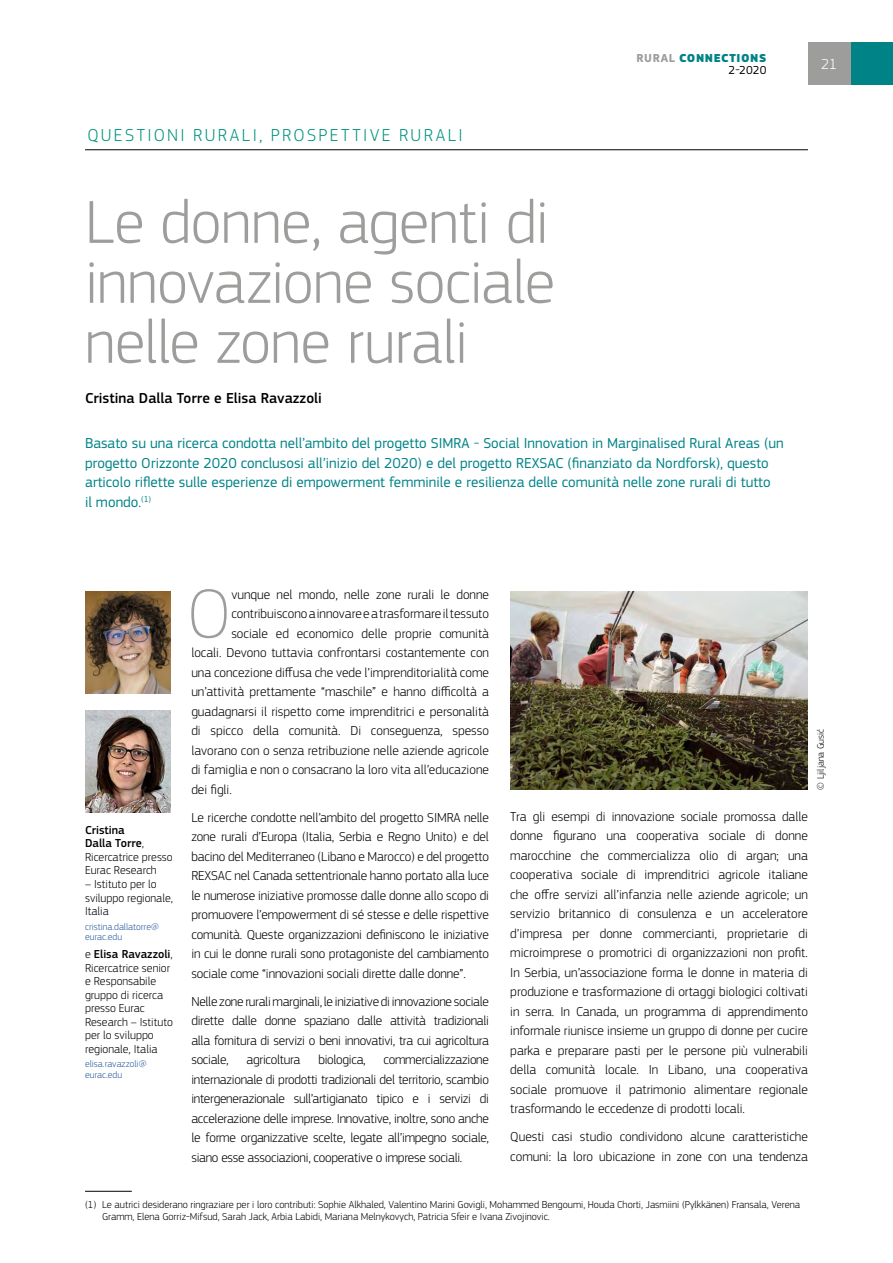
<style>
.page{position:relative;width:893px;height:1263px;background:#fff}
.page>*{position:absolute;margin:0;border:0;box-sizing:border-box;transform-origin:0 0}
.t1{font:100 72.3px "EC Square Sans Pro";color:#9d9d9c}
.t2{font:300 63px/60px "EC Square Sans Pro";letter-spacing:-.015em;color:#9d9d9c;text-align:justify}
.t3{font:300 18px "EC Square Sans Pro";letter-spacing:.13em;color:#00937d}
.t4{font:15px/19.5px "EC Square Sans Pro";color:#008387}
.t5{font:500 15px "EC Square Sans Pro";color:#000}
.t6{font:300 15px "EC Square Sans Pro";color:#fff}
.t7{font:300 13.5px/19.5px "EC Square Sans Pro";color:#000;text-align:justify}
.t8{font:300 12px/13.5px "EC Square Sans Pro";color:#000}
.t9{font:900 12px/12px "EC Square Sans Pro";letter-spacing:.05em;color:#008387;text-align:right}
.t10{font:300 10.5px/12px "EC Square Sans Pro";color:#000}
.t11{font:300 9.75px/10.5px "EC Square Sans Pro";color:#275b9b}
.t12{font:300 9.75px "EC Square Sans Pro";color:#000}
.s1{font-weight:700;color:#9d9d9c}
.s2{font-weight:400;color:#000}
.s3{font-weight:500}
</style>
<div class="page">
<div style="left:850px;top:43px;width:43px;height:42px;background:#008387"></div>
<hr style="left:85px;top:149px;width:723px;height:1px;background:#000">
<hr style="left:85px;top:1191px;width:47px;height:1px;background:#000">
<img style="left:85px;top:591px;width:85px;height:102px">
<img style="left:85px;top:710px;width:85px;height:102px">
<img style="left:510px;top:591px;width:298px;height:199px">
<div style="left:808px;top:43px;width:42px;height:42px;background:#9d9d9c"></div>
<h3 class="t3" style="left:87px;top:125px;width:377px">QUESTIONI RURALI, PROSPETTIVE RURALI</h3>
<p class="t9" style="left:637px;top:53px;width:131px"><span class="s1">RURAL</span> CONNECTIONS<br><span class="s2">2-2020</span></p>
<h2 class="t2" style="left:85px;top:192px;width:472px">Le donne, agenti di innovazione sociale nelle zone rurali</h2>
<p class="t5" style="left:85px;top:390px;width:238px">Cristina Dalla Torre e Elisa Ravazzoli</p>
<p class="t4" style="left:85px;top:434px;width:700px">Basato su una ricerca condotta nell’ambito del progetto SIMRA - Social Innovation in Marginalised Rural Areas (un progetto Orizzonte 2020 conclusosi all’inizio del 2020) e del progetto REXSAC (finanziato da Nordforsk), questo articolo riflette sulle esperienze di empowerment femminile e resilienza delle comunità nelle zone rurali di tutto<br>il mondo.<sup>(1)</sup></p>
<p class="t6" style="left:821px;top:56px;width:18px">21</p>
<p class="t8" style="left:85px;top:823px;width:89px"><span class="s3">Cristina<br>Dalla Torre</span>,<br>Ricercatrice presso<br>Eurac Research</p>
<p class="t8" style="left:85px;top:877px;width:89px">– Istituto per lo sviluppo regionale,<br>Italia</p>
<p class="t11" style="left:85px;top:921px;width:75px">cristina.dallatorre@ eurac.edu</p>
<p class="t8" style="left:85px;top:947px;width:89px">e <span class="s3">Elisa Ravazzoli</span>,<br>Ricercatrice senior e Responsabile gruppo di ricerca presso Eurac<br>Research – Istituto per lo sviluppo regionale, Italia</p>
<p class="t11" style="left:85px;top:1059px;width:63px">elisa.ravazzoli@ eurac.edu</p>
<h1 class="t1" style="left:187px;top:571px;width:46px">O</h1>
<p class="t7" style="left:231px;top:584px;width:259px">vunque nel mondo, nelle zone rurali le donne</p>
<p class="t7" style="left:231px;top:604px;width:259px">contribuiscono a innovare e a trasformare il tessuto</p>
<p class="t7" style="left:231px;top:623px;width:259px">sociale ed economico delle proprie comunità</p>
<p class="t7" style="left:191px;top:643px;width:299px">locali. Devono tuttavia confrontarsi costantemente con</p>
<p class="t7" style="left:191px;top:662px;width:299px">una concezione diffusa che vede l’imprenditorialità come</p>
<p class="t7" style="left:191px;top:682px;width:299px">un’attività prettamente “maschile” e hanno difficoltà a</p>
<p class="t7" style="left:191px;top:701px;width:299px">guadagnarsi il rispetto come imprenditrici e personalità</p>
<p class="t7" style="left:191px;top:721px;width:299px">di spicco della comunità. Di conseguenza, spesso</p>
<p class="t7" style="left:191px;top:740px;width:299px">lavorano con o senza retribuzione nelle aziende agricole</p>
<p class="t7" style="left:191px;top:760px;width:299px">di famiglia e non o consacrano la loro vita all’educazione</p>
<p class="t7" style="left:191px;top:779px;width:42px">dei figli.</p>
<p class="t7" style="left:191px;top:807px;width:299px">Le ricerche condotte nell’ambito del progetto SIMRA nelle zone rurali d’Europa (Italia, Serbia e Regno Unito) e del bacino del Mediterraneo (Libano e Marocco) e del progetto REXSAC nel Canada settentrionale hanno portato alla luce le numerose iniziative promosse dalle donne allo scopo di promuovere l’empowerment di sé stesse e delle rispettive comunità. Queste organizzazioni definiscono le iniziative in cui le donne rurali sono protagoniste del cambiamento sociale come “innovazioni sociali dirette dalle donne”.</p>
<p class="t7" style="left:191px;top:991px;width:299px">Nelle zone rurali marginali, le iniziative di innovazione sociale dirette dalle donne spaziano dalle attività tradizionali alla fornitura di servizi o beni innovativi, tra cui agricoltura sociale,</p>
<p class="t7" style="left:191px;top:1050px;width:299px;text-indent:192px">commercializzazione internazionale di prodotti tradizionali del territorio, scambio intergenerazionale sull’artigianato tipico e i servizi di accelerazione delle imprese. Innovative, inoltre, sono anche le forme organizzative scelte, legate all’impegno sociale, siano esse associazioni, cooperative o imprese sociali.</p>
<p class="t7" style="left:247px;top:1050px;width:55px">agricoltura</p>
<p class="t7" style="left:318px;top:1050px;width:49px">biologica,</p>
<p class="t7" style="left:510px;top:806px;width:299px">Tra gli esempi di innovazione sociale promossa dalle donne figurano una cooperativa sociale di donne marocchine che commercializza olio di argan; una cooperativa sociale di imprenditrici agricole italiane che offre servizi all’infanzia nelle aziende agricole; un servizio britannico di consulenza e un acceleratore d’impresa per donne commercianti, proprietarie di microimprese o promotrici di organizzazioni non profit.<br>In Serbia, un’associazione forma le donne in materia di produzione e trasformazione di ortaggi biologici coltivati in serra. In Canada, un programma di apprendimento informale riunisce insieme un gruppo di donne per cucire parka e preparare pasti per le persone più vulnerabili della comunità locale. In Libano, una cooperativa sociale promuove il patrimonio alimentare regionale trasformando le eccedenze di prodotti locali.</p>
<p class="t7" style="left:510px;top:1127px;width:299px">Questi casi studio condividono alcune caratteristiche comuni: la loro ubicazione in zone con una tendenza</p>
<p class="t12" style="left:815px;top:790px;width:62px;rotate:-90deg">© Ljiljana Gusić</p>
<p class="t10" style="left:102px;top:1199px;width:700px;text-indent:-17px">(1) Le autrici desiderano ringraziare per i loro contributi: Sophie Alkhaled, Valentino Marini Govigli, Mohammed Bengoumi, Houda Chorti, Jasmiini (Pylkkänen) Fransala, Verena<br>Gramm, Elena Gorriz-Mifsud, Sarah Jack, Arbia Labidi, Mariana Melnykovych, Patricia Sfeir e Ivana Zivojinovic.</p>
</div>
